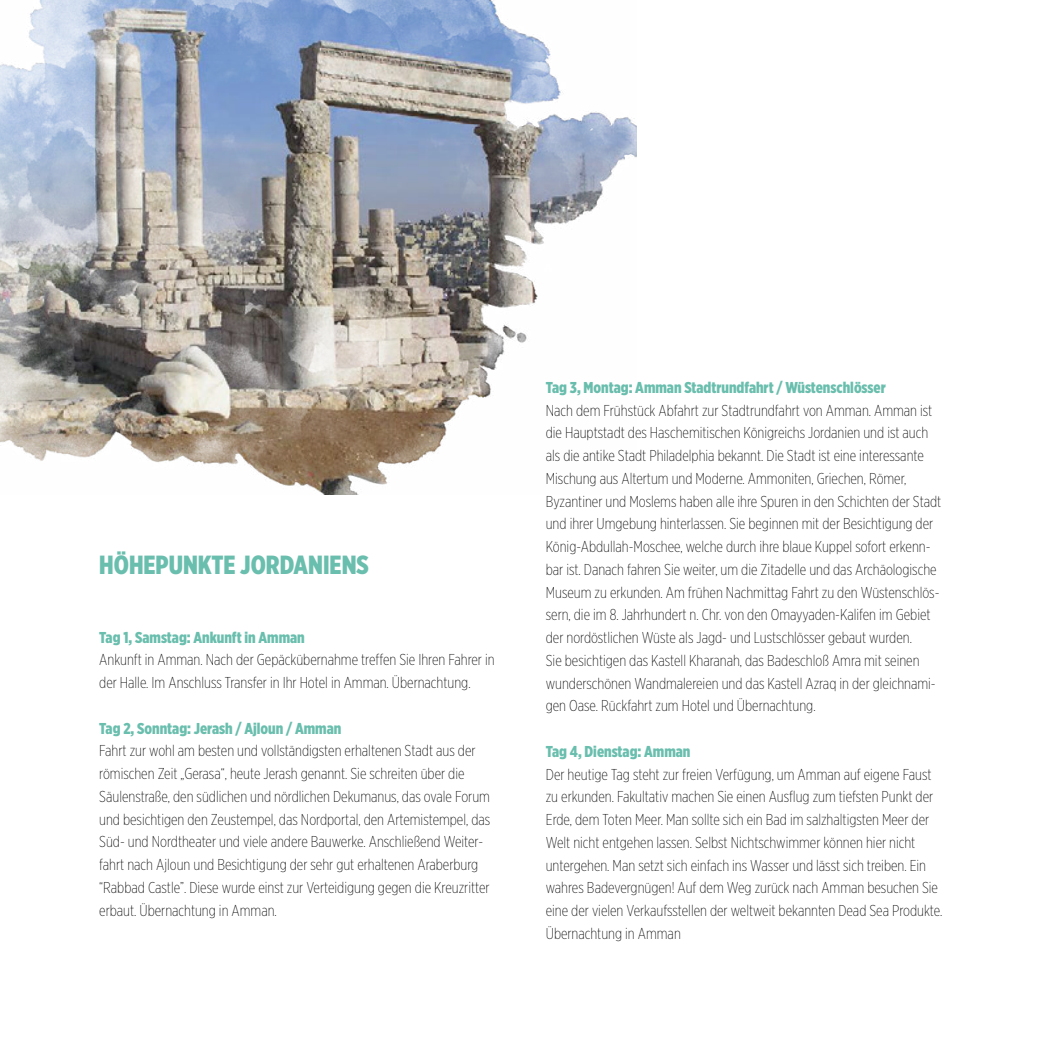
<style>
.page{position:relative;width:1042px;height:1042px;background:#fff}
.page>*{position:absolute;margin:0;border:0;box-sizing:border-box;transform-origin:0 0}
.t1{font:900 26.25px "Gotham X Narrow";color:#69bead}
.t2{font:200 15.75px/22.8px "Gotham X Narrow";color:#000}
.t3{font:900 15.75px "Gotham X Narrow";color:#69bead}
</style>
<div class="page">
<img style="left:0;top:0;width:636px;height:494px">
<h1 class="t1" style="left:99px;top:549px;width:271px">HÖHEPUNKTE JORDANIENS</h1>
<p class="t3" style="left:99px;top:627px;width:207px">Tag 1, Samstag: Ankunft in Amman</p>
<p class="t2" style="left:99px;top:648px;width:397px">Ankunft in Amman. Nach der Gepäckübernahme treffen Sie Ihren Fahrer in der Halle. Im Anschluss Transfer in Ihr Hotel in Amman. Übernachtung.</p>
<p class="t3" style="left:99px;top:718px;width:244px">Tag 2, Sonntag: Jerash / Ajloun / Amman</p>
<p class="t2" style="left:99px;top:739px;width:392px">Fahrt zur wohl am besten und vollständigsten erhaltenen Stadt aus der römischen Zeit „Gerasa“, heute Jerash genannt. Sie schreiten über die Säulenstraße, den südlichen und nördlichen Dekumanus, das ovale Forum und besichtigen den Zeustempel, das Nordportal, den Artemistempel, das Süd- und Nordtheater und viele andere Bauwerke. Anschließend Weiter&shy;fahrt nach Ajloun und Besichtigung der sehr gut erhaltenen Araberburg “Rabbad Castle”. Diese wurde einst zur Verteidigung gegen die Kreuzritter erbaut. Übernachtung in Amman.</p>
<p class="t3" style="left:546px;top:378px;width:341px">Tag 3, Montag: Amman Stadtrundfahrt / Wüstenschlösser</p>
<p class="t2" style="left:546px;top:399px;width:397px">Nach dem Frühstück Abfahrt zur Stadtrundfahrt von Amman. Amman ist die Hauptstadt des Haschemitischen Königreichs Jordanien und ist auch als die antike Stadt Philadelphia bekannt. Die Stadt ist eine interessante Mischung aus Altertum und Moderne. Ammoniten, Griechen, Römer, Byzantiner und Moslems haben alle ihre Spuren in den Schichten der Stadt und ihrer Umgebung hinterlassen. Sie beginnen mit der Besichtigung der König-Abdullah-Moschee, welche durch ihre blaue Kuppel sofort erkenn&shy;bar ist. Danach fahren Sie weiter, um die Zitadelle und das Archäologische Museum zu erkunden. Am frühen Nachmittag Fahrt zu den Wüstenschlös&shy;sern, die im 8. Jahrhundert n. Chr. von den Omayyaden-Kalifen im Gebiet der nordöstlichen Wüste als Jagd- und Lustschlösser gebaut wurden.<br>Sie besichtigen das Kastell Kharanah, das Badeschloß Amra mit seinen wunderschönen Wandmalereien und das Kastell Azraq in der gleichnami&shy;gen Oase. Rückfahrt zum Hotel und Übernachtung.</p>
<p class="t3" style="left:546px;top:742px;width:146px">Tag 4, Dienstag: Amman</p>
<p class="t2" style="left:546px;top:762px;width:398px">Der heutige Tag steht zur freien Verfügung, um Amman auf eigene Faust zu erkunden. Fakultativ machen Sie einen Ausflug zum tiefsten Punkt der Erde, dem Toten Meer. Man sollte sich ein Bad im salzhaltigsten Meer der Welt nicht entgehen lassen. Selbst Nichtschwimmer können hier nicht untergehen. Man setzt sich einfach ins Wasser und lässt sich treiben. Ein wahres Badevergnügen! Auf dem Weg zurück nach Amman besuchen Sie eine der vielen Verkaufsstellen der weltweit bekannten Dead Sea Produkte.<br>Übernachtung in Amman</p>
</div>
